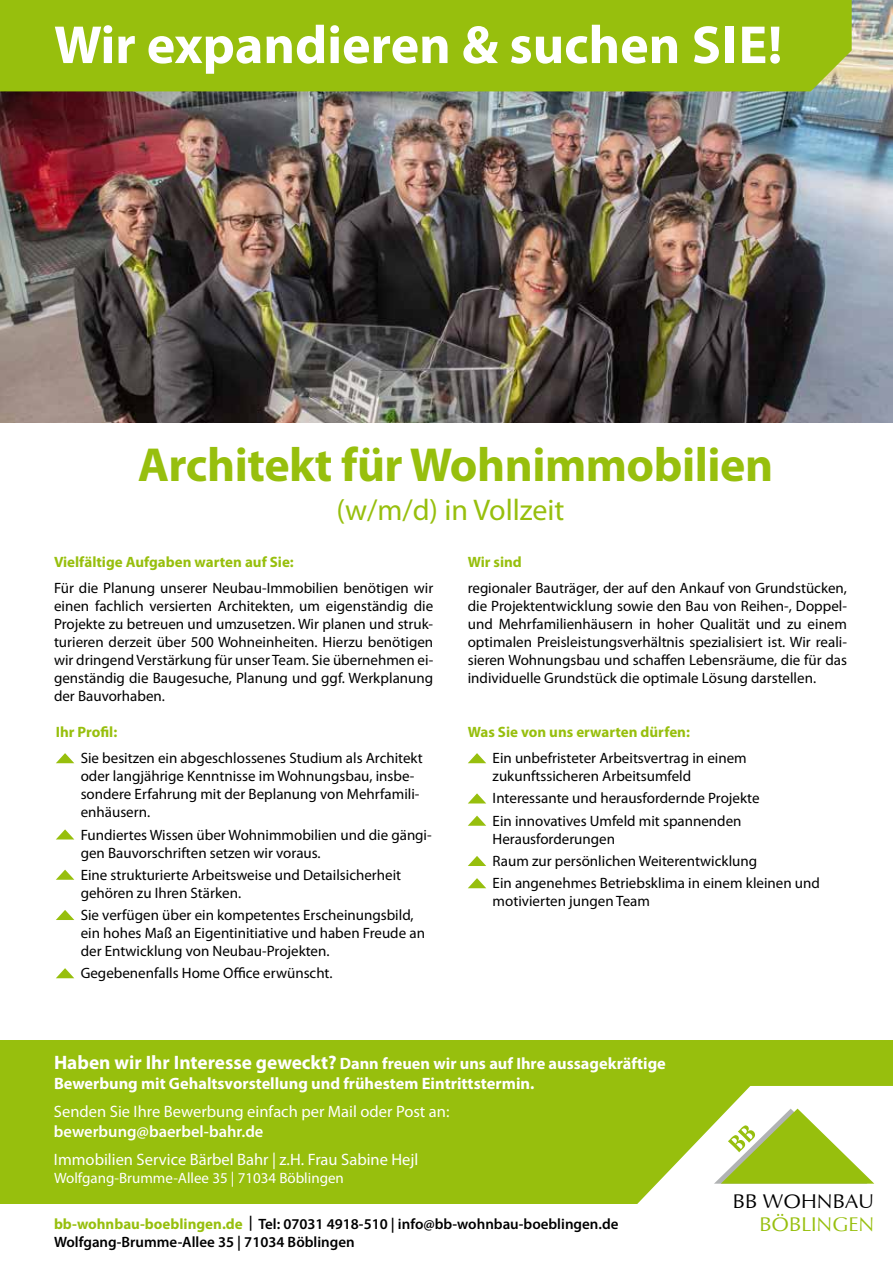
<style>
.page{position:relative;width:893px;height:1263px;background:#fff}
.page>*{position:absolute;margin:0;border:0;box-sizing:border-box;transform-origin:0 0}
.t1{font:700 54px "Myriad Pro";color:#fff}
.t2{font:700 48px "Myriad Pro";letter-spacing:-.01em;color:#97bf0d}
.t3{font:30px "Myriad Pro";color:#97bf0d}
.t4{font:20.4px "Optimum";color:#000}
.t5{font:20.4px "Optimum";color:#97bf0d}
.t6{font:700 16.5px/19.8px "Myriad Pro";color:#fff}
.t7{font:16.5px "Myriad Pro";color:#fff}
.t8{font:600 16.5px "Myriad Pro";color:#fff}
.t9{font:15px/18px "Myriad Pro";color:#000}
.t10{font:600 15px "Myriad Pro";color:#000}
.t11{font:700 15px "Myriad Pro";color:#97bf0d}
.t12{font:15px "Myriad Pro";color:#fff}
.s1{font-size:19.5px}
.s2{font-weight:700;color:#97bf0d}
</style>
<div class="page">
<div style="left:1px;top:1040px;width:892px;height:164px;background:#97bf0d"></div>
<svg style="left:637px;top:1086px;width:256px;height:118px;fill:#fff"></svg>
<svg style="left:714px;top:1108px;width:162px;height:96px"></svg>
<img style="left:0;top:0;width:893px;height:422px">
<div style="left:0;top:0;width:852px;height:91px;background:#97bf0d"></div>
<svg style="left:468px;top:753px;width:18px;height:10px"></svg>
<svg style="left:468px;top:793px;width:18px;height:10px"></svg>
<svg style="left:468px;top:816px;width:18px;height:10px"></svg>
<svg style="left:468px;top:856px;width:18px;height:10px"></svg>
<svg style="left:468px;top:878px;width:18px;height:10px"></svg>
<svg style="left:56px;top:753px;width:18px;height:10px"></svg>
<svg style="left:56px;top:829px;width:18px;height:10px"></svg>
<svg style="left:56px;top:870px;width:18px;height:10px"></svg>
<svg style="left:56px;top:910px;width:18px;height:10px"></svg>
<svg style="left:56px;top:968px;width:18px;height:10px"></svg>
<h1 class="t1" style="left:54px;top:10px;width:730px">Wir expandieren &amp; suchen SIE!</h1>
<h2 class="t2" style="left:138px;top:433px;width:637px">Architekt für Wohnimmobilien</h2>
<h3 class="t3" style="left:336px;top:491px;width:229px">(w/m/d) in Vollzeit</h3>
<p class="t11" style="left:54px;top:552px;width:241px">Vielfältige Aufgaben warten auf Sie:</p>
<p class="t9" style="left:54px;top:579px;width:381px;text-align:justify">Für die Planung unserer Neubau-Immobilien benötigen wir einen fachlich versierten Architekten, um eigenständig die Projekte zu betreuen und umzusetzen. Wir planen und struk&shy;turieren derzeit über 500 Wohneinheiten. Hierzu benötigen wir dringend Verstärkung für unser Team. Sie übernehmen ei&shy;genständig die Baugesuche, Planung und ggf. Werkplanung der Bauvorhaben.</p>
<p class="t11" style="left:468px;top:722px;width:224px">Was Sie von uns erwarten dürfen:</p>
<p class="t9" style="left:493px;top:749px;width:256px">Ein unbefristeter Arbeitsvertrag in einem zukunftssicheren Arbeitsumfeld</p>
<p class="t9" style="left:493px;top:787px;width:268px;line-height:22.2px">Interessante und herausfordernde Projekte<br>Ein innovatives Umfeld mit spannenden</p>
<p class="t9" style="left:493px;top:827px;width:329px;line-height:22.2px">Herausforderungen<br>Raum zur persönlichen Weiterentwicklung<br>Ein angenehmes Betriebsklima in einem kleinen und</p>
<p class="t9" style="left:493px;top:892px;width:159px">motivierten jungen Team</p>
<p class="t11" style="left:468px;top:552px;width:56px">Wir sind</p>
<p class="t9" style="left:468px;top:579px;width:381px;text-align:justify">regionaler Bauträger, der auf den Ankauf von Grundstücken, die Projektentwicklung sowie den Bau von Reihen-, Doppel&shy;und Mehrfamilienhäusern in hoher Qualität und zu einem optimalen Preisleistungsverhältnis spezialisiert ist. Wir reali&shy;sieren Wohnungsbau und schaffen Lebensräume, die für das individuelle Grundstück die optimale Lösung darstellen.</p>
<p class="t11" style="left:56px;top:722px;width:63px">Ihr Profil:</p>
<p class="t9" style="left:81px;top:749px;width:343px">Sie besitzen ein abgeschlossenes Studium als Architekt oder langjährige Kenntnisse im Wohnungsbau, insbe&shy;sondere Erfahrung mit der Beplanung von Mehrfamili&shy;enhäusern.</p>
<p class="t9" style="left:81px;top:825px;width:353px">Fundiertes Wissen über Wohnimmobilien und die gängi&shy;gen Bauvorschriften setzen wir voraus.</p>
<p class="t9" style="left:81px;top:865px;width:322px">Eine strukturierte Arbeitsweise und Detailsicherheit gehören zu Ihren Stärken.</p>
<p class="t9" style="left:81px;top:906px;width:346px">Sie verfügen über ein kompetentes Erscheinungsbild, ein hohes Maß an Eigentinitiative und haben Freude an der Entwicklung von Neubau-Projekten.</p>
<p class="t9" style="left:81px;top:964px;width:253px">Gegebenenfalls Home Office erwünscht.</p>
<p class="t6" style="left:54px;top:1053px;width:613px"><span class="s1">Haben wir Ihr Interesse geweckt?</span> Dann freuen wir uns auf Ihre aussagekräftige<br>Bewerbung mit Gehaltsvorstellung und frühestem Eintrittstermin.</p>
<p class="t7" style="left:54px;top:1102px;width:397px">Senden Sie Ihre Bewerbung einfach per Mail oder Post an:</p>
<p class="t8" style="left:54px;top:1121px;width:211px">bewerbung@baerbel-bahr.de</p>
<p class="t7" style="left:54px;top:1150px;width:366px">Immobilien Service Bärbel Bahr | z.H. Frau Sabine Hejl</p>
<p class="t12" style="left:54px;top:1169px;width:291px">Wolfgang-Brumme-Allee 35 | 71034 Böblingen</p>
<h3 class="t4" style="left:733px;top:1188px;width:143px">BB WOHNBAU</h3>
<p class="t10" style="left:54px;top:1214px;width:566px"><span class="s2">bb-wohnbau-boeblingen.de</span> | Tel: 07031 4918-510 | info@bb-wohnbau-boeblingen.de</p>
<h3 class="t5" style="left:759px;top:1212px;width:116px">BÖBLINGEN</h3>
<p class="t10" style="left:54px;top:1232px;width:302px">Wolfgang-Brumme-Allee 35 | 71034 Böblingen</p>
</div>
